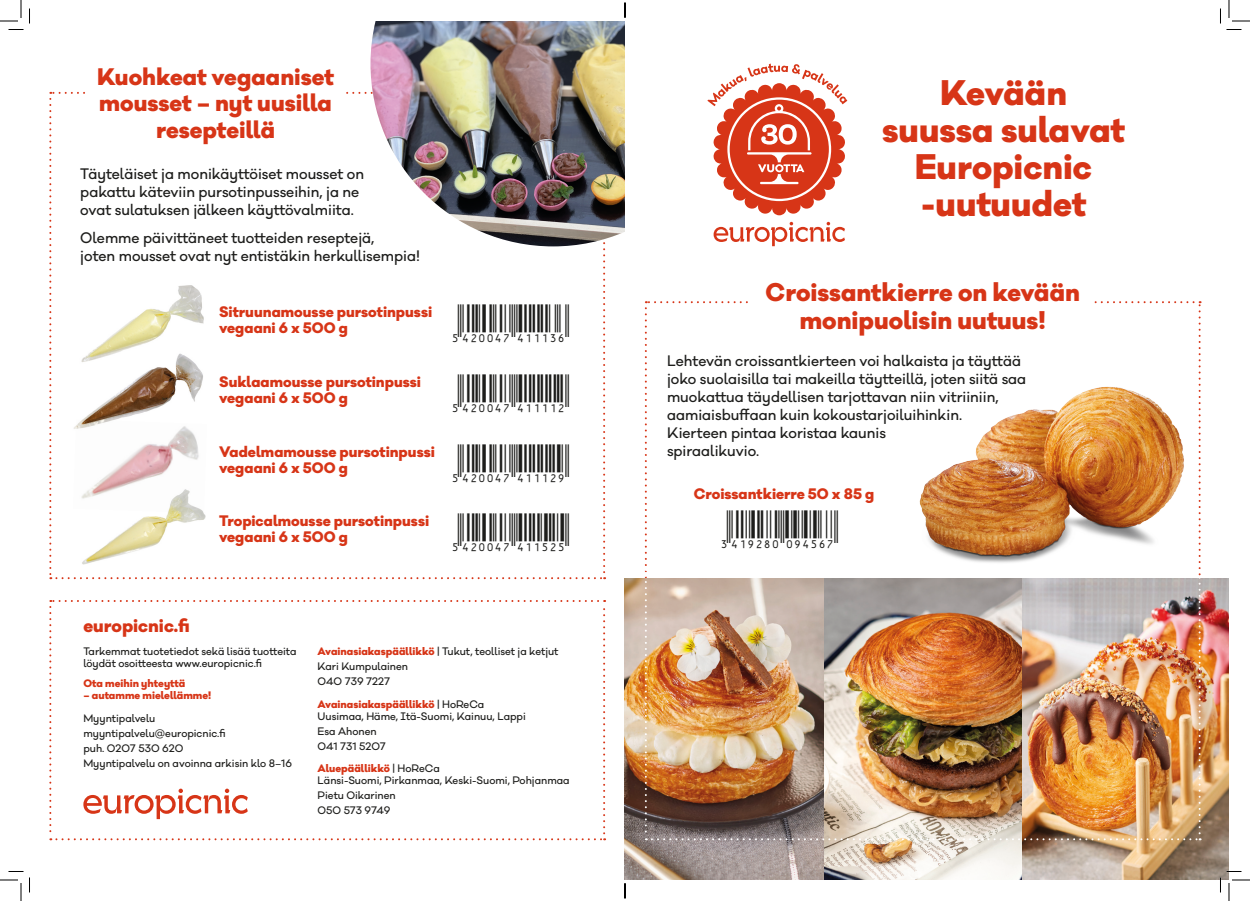
<style>
.page{position:relative;width:1250px;height:901px;background:#fff}
.page>*{position:absolute;margin:0;border:0;box-sizing:border-box;transform-origin:0 0}
.ean{font:37.3px "Viisas EAN Matala";color:#1d1d1b}
.Otsikko{font:800 32.7px/37.1px "Galano Classic Alt";color:#d73517;text-align:center}
.Otsikko_uusi{font:800 23.5px/28.2px "Galano Classic Alt";color:#d73517;text-align:center}
.Otsikko_uusi-2{font:800 22px/26.4px "Galano Classic Alt";color:#d73517;text-align:center}
.Otsikko-2{font:800 17px "Galano Classic Alt";color:#d73517}
.Ingressi_uusi{font:500 14px/18px "Galano Classic Alt";color:#1d1d1b}
.Tuotenimi{font:800 14px "Galano Classic Alt";color:#d73517}
.ingressi{font:500 10px/12px "Galano Classic Alt";color:#1d1d1b}
.Otsikko-3{font:800 10px "Galano Classic Alt";color:#d73517}
.s1{font-weight:800;color:#d73517}
</style>
<div class="page">
<img style="left:625px;top:579px;width:604px;height:301px">
<svg style="left:49px;top:92px;width:556px;height:487px"></svg>
<div style="left:88px;top:64px;width:255px;height:56px;background:#fff"></div>
<img style="left:645px;top:301px;width:555px;height:555px">
<img style="left:897px;top:366px;width:304px;height:212px">
<svg style="left:49px;top:600px;width:556px;height:240px"></svg>
<img style="left:80px;top:280px;width:128px;height:70px">
<img style="left:72px;top:350px;width:136px;height:94px">
<img style="left:73px;top:420px;width:134px;height:93px">
<img style="left:80px;top:485px;width:127px;height:85px">
<img style="left:370px;top:21px;width:255px;height:225px">
<svg style="left:713px;top:222px;width:132px;height:24px"></svg>
<svg style="left:707px;top:64px;width:140px;height:151px"></svg>
<svg style="left:0;top:0;width:30px;height:30px"></svg>
<svg style="left:0;top:871px;width:30px;height:30px"></svg>
<svg style="left:1220px;top:0;width:30px;height:30px"></svg>
<svg style="left:1219px;top:871px;width:31px;height:30px"></svg>
<svg style="left:624px;top:3px;width:2px;height:15px"></svg>
<svg style="left:624px;top:883px;width:2px;height:15px"></svg>
<p class="Otsikko_uusi-2" style="left:97px;top:63px;width:238px">Kuohkeat vegaaniset mousset – nyt uusilla resepteillä</p>
<p class="Ingressi_uusi" style="left:80px;top:165px;width:285px">Täyteläiset ja monikäyttöiset mousset on pakattu käteviin pursotinpusseihin, ja ne ovat sulatuksen jälkeen käyttövalmiita.</p>
<p class="Ingressi_uusi" style="left:80px;top:229px;width:341px">Olemme päivittäneet tuotteiden reseptejä,<br>joten mousset ovat nyt entistäkin herkullisempia!</p>
<p class="Tuotenimi" style="left:219px;top:303px;width:214px">Sitruunamousse pursotinpussi</p>
<p class="Tuotenimi" style="left:219px;top:319px;width:130px">vegaani 6 x 500 g</p>
<p class="ean" style="left:450px;top:304px;width:120px">*5420047411136*</p>
<p class="Tuotenimi" style="left:219px;top:372px;width:203px">Suklaamousse pursotinpussi</p>
<p class="Tuotenimi" style="left:219px;top:388px;width:130px">vegaani 6 x 500 g</p>
<p class="ean" style="left:450px;top:374px;width:120px">*5420047411112*</p>
<p class="Tuotenimi" style="left:219px;top:442px;width:217px">Vadelmamousse pursotinpussi</p>
<p class="Tuotenimi" style="left:219px;top:458px;width:130px">vegaani 6 x 500 g</p>
<p class="ean" style="left:450px;top:443px;width:120px">*5420047411129*</p>
<p class="Tuotenimi" style="left:219px;top:512px;width:211px">Tropicalmousse pursotinpussi</p>
<p class="Tuotenimi" style="left:219px;top:528px;width:130px">vegaani 6 x 500 g</p>
<p class="ean" style="left:450px;top:513px;width:120px">*5420047411525*</p>
<p class="Otsikko-2" style="left:83px;top:614px;width:108px">europicnic.fi</p>
<p class="ingressi" style="left:83px;top:646px;width:215px">Tarkemmat tuotetiedot sekä lisää tuotteita löydät osoitteesta www.europicnic.fi</p>
<p class="Otsikko-3" style="left:83px;top:677px;width:103px">Ota meihin yhteyttä</p>
<p class="Otsikko-3" style="left:83px;top:689px;width:129px">– autamme mielellämme!</p>
<p class="ingressi" style="left:83px;top:713px;width:73px">Myyntipalvelu</p>
<p class="ingressi" style="left:83px;top:727px;width:144px">myyntipalvelu@europicnic.fi</p>
<p class="ingressi" style="left:83px;top:742px;width:102px">puh. 0207 530 620</p>
<p class="ingressi" style="left:83px;top:757px;width:210px">Myyntipalvelu on avoinna arkisin klo 8–16</p>
<p class="ingressi" style="left:318px;top:646px;width:242px"><span class="s1">Avainasiakaspäällikkö</span> | Tukut, teolliset ja ketjut</p>
<p class="ingressi" style="left:318px;top:661px;width:92px">Kari Kumpulainen</p>
<p class="ingressi" style="left:318px;top:675px;width:74px">040 739 7227</p>
<p class="ingressi" style="left:318px;top:698px;width:210px"><span class="s1">Avainasiakaspäällikkö</span> | HoReCa<br>Uusimaa, Häme, Itä-Suomi, Kainuu, Lappi</p>
<p class="ingressi" style="left:318px;top:725px;width:61px">Esa Ahonen</p>
<p class="ingressi" style="left:318px;top:740px;width:70px">041 731 5207</p>
<p class="ingressi" style="left:318px;top:763px;width:254px"><span class="s1">Aluepäällikkö</span> | HoReCa<br>Länsi-Suomi, Pirkanmaa, Keski-Suomi, Pohjanmaa</p>
<p class="ingressi" style="left:318px;top:790px;width:80px">Pietu Oikarinen</p>
<p class="ingressi" style="left:318px;top:804px;width:74px">050 573 9749</p>
<p class="Otsikko" style="left:882px;top:74px;width:244px">Kevään suussa sulavat</p>
<p class="Otsikko" style="left:915px;top:148px;width:178px;text-align:left">Europicnic -uutuudet</p>
<p class="Otsikko_uusi" style="left:765px;top:278px;width:316px">Croissantkierre on kevään monipuolisin uutuus!</p>
<p class="Ingressi_uusi" style="left:667px;top:352px;width:361px">Lehtevän croissantkierteen voi halkaista ja täyttää joko suolaisilla tai makeilla täytteillä, joten siitä saa muokattua täydellisen tarjottavan niin vitriiniin, aamiaisbuffaan kuin kokoustarjoiluihinkin.<br>Kierteen pintaa koristaa kaunis<br>spiraalikuvio.</p>
<p class="Tuotenimi" style="left:693px;top:484px;width:182px">Croissantkierre 50 x 85 g</p>
<p class="ean" style="left:719px;top:510px;width:120px">*3419280094567*</p>
</div>
